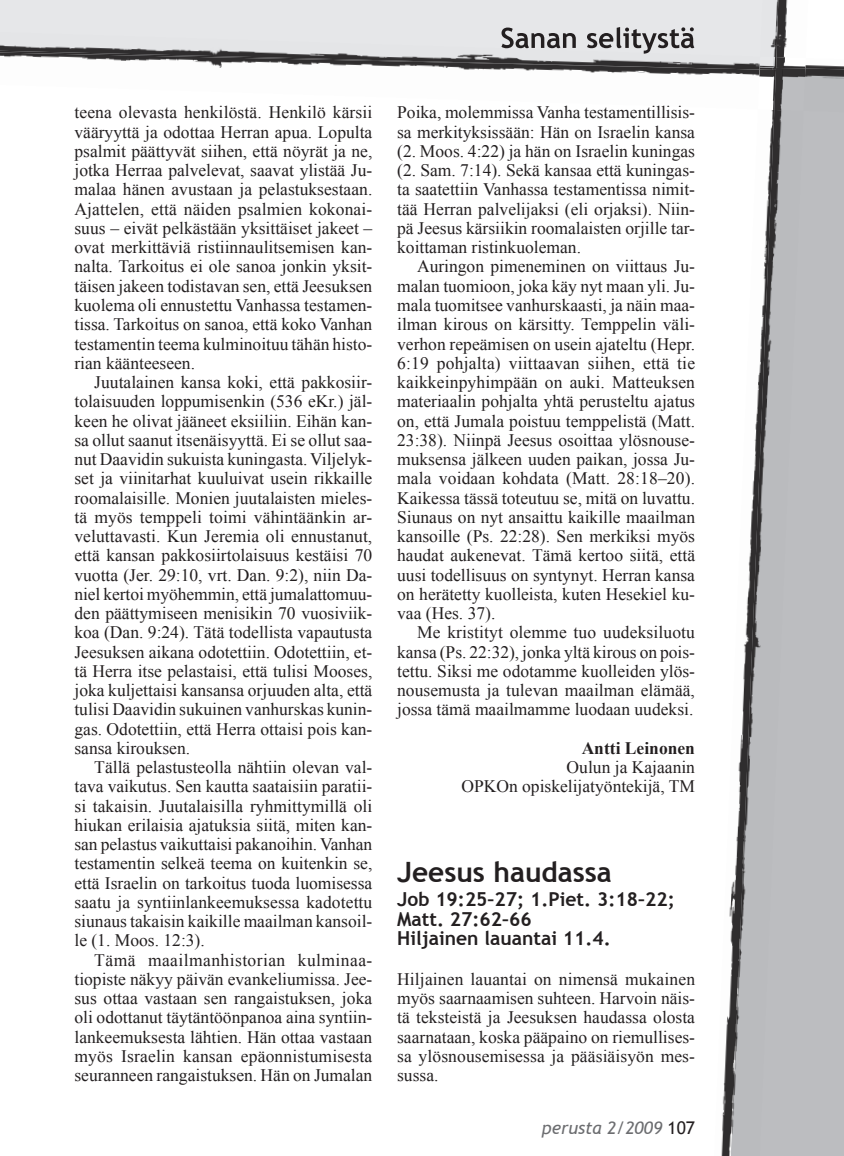
<style>
.page{position:relative;width:844px;height:1156px;background:#fff}
.page>*{position:absolute;margin:0;border:0;box-sizing:border-box;transform-origin:0 0}
.t1{font:700 28px "Trebuchet MS";color:#231f20}
.t2{font:700 19.25px/19.2px "Trebuchet MS";color:#231f20}
.t3{font:17.5px/19.2px "Times New Roman";color:#231f20;text-align:justify}
.t4{font:italic 17.5px "Trebuchet MS";color:#6c6d70}
.t5{font:700 17.5px "Times New Roman";color:#231f20}
.s1{font-style:normal;color:#231f20}
</style>
<div class="page">
<div style="left:809px;top:113px;width:34px;height:1043px;background:#bcbdc0"></div>
<div style="left:0;top:0;width:712px;height:32px;background:#e6e7e9"></div>
<img style="left:525px;top:65px;width:318px;height:10px">
<img style="left:809px;top:69px;width:34px;height:44px">
<img style="left:0;top:32px;width:712px;height:38px">
<img style="left:712px;top:0;width:97px;height:1156px">
<img style="left:730px;top:110px;width:73px;height:1046px">
<img style="left:759px;top:0;width:19px;height:57px">
<img style="left:757px;top:57px;width:48px;height:53px">
<svg style="left:773px;top:57px;width:3px;height:13px"></svg>
<img style="left:774px;top:68px;width:31px;height:43px">
<img style="left:759px;top:57px;width:14px;height:13px">
<svg style="left:501px;top:27px;width:193px;height:27px;background:#aeaeaf"></svg>
<p class="t3" style="left:74px;top:103px;width:299px">teena olevasta henkilöstä. Henkilö kärsii vääryyttä ja odottaa Herran apua. Lopulta psalmit päättyvät siihen, että nöyrät ja ne, jotka Herraa palvelevat, saavat ylistää Ju&shy;malaa hänen avustaan ja pelastuksestaan.<br>Ajattelen, että näiden psalmien kokonai&shy;suus – eivät pelkästään yksittäiset jakeet – ovat merkittäviä ristiinnaulitsemisen kan&shy;nalta. Tarkoitus ei ole sanoa jonkin yksit&shy;täisen jakeen todistavan sen, että Jeesuksen kuolema oli ennustettu Vanhassa testamen&shy;tissa. Tarkoitus on sanoa, että koko Vanhan testamentin teema kulminoituu tähän histo&shy;rian käänteeseen.</p>
<p class="t3" style="left:74px;top:372px;width:299px;text-indent:20px">Juutalainen kansa koki, että pakkosiir&shy;tolaisuuden loppumisenkin (536 eKr.) jäl&shy;keen he olivat jääneet eksiiliin. Eihän kan&shy;sa ollut saanut itsenäisyyttä. Ei se ollut saa&shy;nut Daavidin sukuista kuningasta. Viljelyk&shy;set ja viinitarhat kuuluivat usein rikkaille roomalaisille. Monien juutalaisten mieles&shy;tä myös temppeli toimi vähintäänkin ar&shy;veluttavasti. Kun Jeremia oli ennustanut, että kansan pakkosiirtolaisuus kestäisi 70 vuotta (Jer. 29:10, vrt. Dan. 9:2), niin Da&shy;niel kertoi myöhemmin, että jumalattomuu&shy;den päättymiseen menisikin 70 vuosiviik&shy;koa (Dan. 9:24). Tätä todellista vapautusta Jeesuksen aikana odotettiin. Odotettiin, et&shy;tä Herra itse pelastaisi, että tulisi Mooses, joka kuljettaisi kansansa orjuuden alta, että tulisi Daavidin sukuinen vanhurskas kunin&shy;gas. Odotettiin, että Herra ottaisi pois kan&shy;sansa kirouksen.</p>
<p class="t3" style="left:74px;top:757px;width:299px;text-indent:20px">Tällä pelastusteolla nähtiin olevan val&shy;tava vaikutus. Sen kautta saataisiin paratii&shy;si takaisin. Juutalaisilla ryhmittymillä oli hiukan erilaisia ajatuksia siitä, miten kan&shy;san pelastus vaikuttaisi pakanoihin. Vanhan testamentin selkeä teema on kuitenkin se, että Israelin on tarkoitus tuoda luomisessa saatu ja syntiinlankeemuksessa kadotettu siunaus takaisin kaikille maailman kansoil&shy;le (1. Moos. 12:3).</p>
<p class="t3" style="left:74px;top:950px;width:299px;text-indent:20px">Tämä maailmanhistorian kulminaa&shy;tiopiste näkyy päivän evankeliumissa. Jee&shy;sus ottaa vastaan sen rangaistuksen, joka oli odottanut täytäntöönpanoa aina syntiin&shy;lankeemuksesta lähtien. Hän ottaa vastaan myös Israelin kansan epäonnistumisesta seuranneen rangaistuksen. Hän on Jumalan</p>
<p class="t3" style="left:397px;top:103px;width:299px">Poika, molemmissa Vanha testamentillisis&shy;sa merkityksissään: Hän on Israelin kansa (2. Moos. 4:22) ja hän on Israelin kuningas (2. Sam. 7:14). Sekä kansaa että kuningas&shy;ta saatettiin Vanhassa testamentissa nimit&shy;tää Herran palvelijaksi (eli orjaksi). Niin&shy;pä Jeesus kärsiikin roomalaisten orjille tar&shy;koittaman ristinkuoleman.</p>
<p class="t3" style="left:397px;top:257px;width:299px;text-indent:20px">Auringon pimeneminen on viittaus Ju&shy;malan tuomioon, joka käy nyt maan yli. Ju&shy;mala tuomitsee vanhurskaasti, ja näin maa&shy;ilman kirous on kärsitty. Temppelin väli&shy;verhon repeämisen on usein ajateltu (Hepr.<br>6:19 pohjalta) viittaavan siihen, että tie kaikkeinpyhimpään on auki. Matteuksen materiaalin pohjalta yhtä perusteltu ajatus on, että Jumala poistuu temppelistä (Matt.<br>23:38). Niinpä Jeesus osoittaa ylösnouse&shy;muksensa jälkeen uuden paikan, jossa Ju&shy;mala voidaan kohdata (Matt. 28:18–20).<br>Kaikessa tässä toteutuu se, mitä on luvattu.<br>Siunaus on nyt ansaittu kaikille maailman kansoille (Ps. 22:28). Sen merkiksi myös haudat aukenevat. Tämä kertoo siitä, että uusi todellisuus on syntynyt. Herran kansa on herätetty kuolleista, kuten Hesekiel ku&shy;vaa (Hes. 37).</p>
<p class="t3" style="left:397px;top:623px;width:299px;text-indent:20px">Me kristityt olemme tuo uudeksiluotu kansa (Ps. 22:32), jonka yltä kirous on pois&shy;tettu. Siksi me odotamme kuolleiden ylös&shy;nousemusta ja tulevan maailman elämää, jossa tämä maailmamme luodaan uudeksi.</p>
<p class="t5" style="left:581px;top:738px;width:115px">Antti Leinonen</p>
<p class="t3" style="left:461px;top:757px;width:235px;text-align:right">Oulun ja Kajaanin<br>OPKOn opiskelijatyöntekijä, TM</p>
<h1 class="t1" style="left:397px;top:856px;width:216px">Jeesus haudassa</h1>
<p class="t2" style="left:397px;top:890px;width:279px">Job 19:25–27; 1.Piet. 3:18–22;<br>Matt. 27:62–66<br>Hiljainen lauantai 11.4.</p>
<p class="t3" style="left:397px;top:969px;width:299px">Hiljainen lauantai on nimensä mukainen myös saarnaamisen suhteen. Harvoin näis&shy;tä teksteistä ja Jeesuksen haudassa olosta saarnataan, koska pääpaino on riemullises&shy;sa ylösnousemisessa ja pääsiäisyön mes&shy;sussa.</p>
<p class="t4" style="left:542px;top:1117px;width:154px">perusta 2/2009 <span class="s1">107</span></p>
</div>
